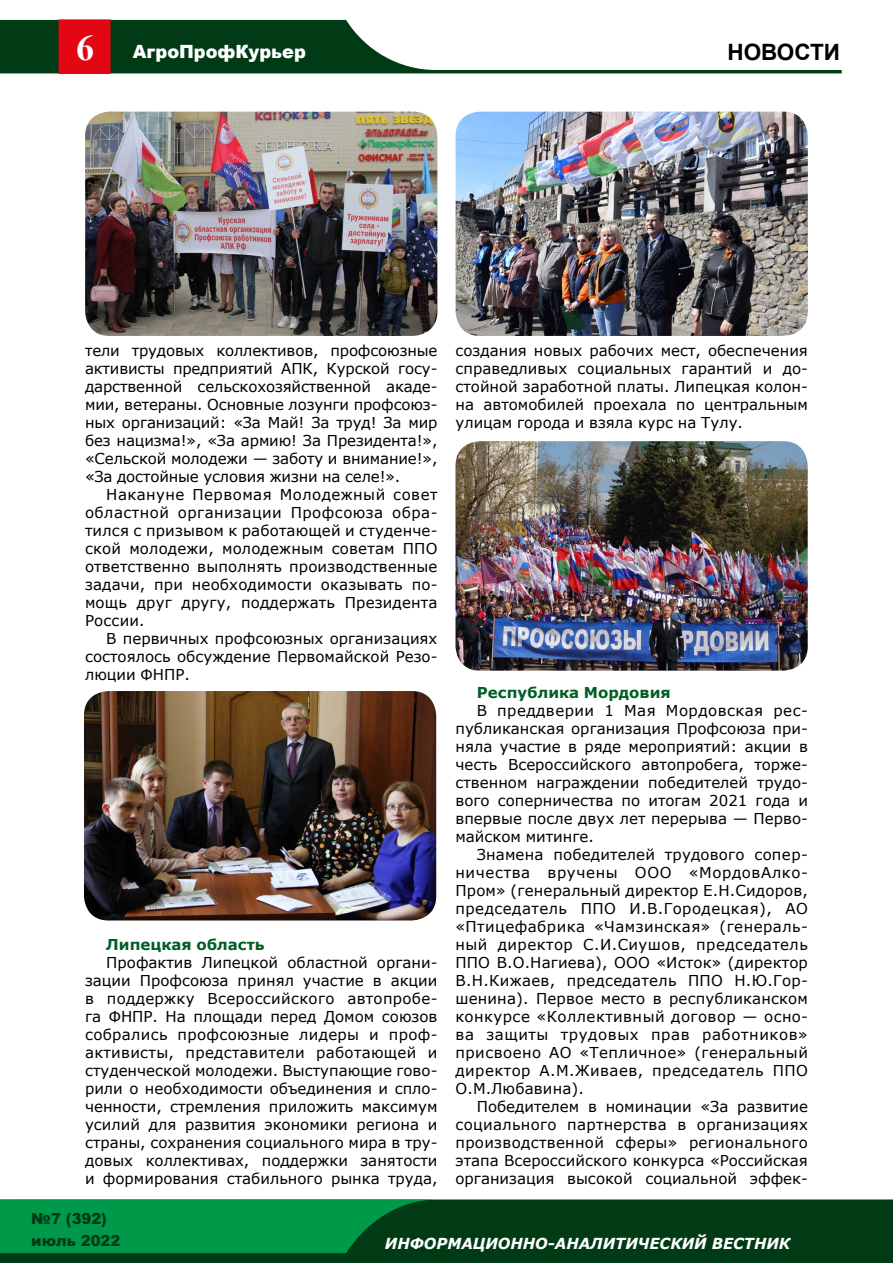
<style>
.page{position:relative;width:893px;height:1263px;background:#fff}
.page>*{position:absolute;margin:0;border:0;box-sizing:border-box;transform-origin:0 0}
.t1{font:700 36px "Times New Roman";color:#fff}
.t2{font:700 22.5px "Arial";color:#000}
.t3{font:900 18.15px "Arial";color:#fff}
.t4{font:italic 700 15.15px "Verdana";color:#fff}
.t5{font:900 15.15px/21.5px "Arial";color:#003b15}
.t6{font:15px/18px "Verdana";letter-spacing:.01em;color:#000;text-align:justify}
.t7{font:15px/18px "Verdana";letter-spacing:.03em;color:#000}
.t8{font:700 15px "Verdana";color:#005f27}
</style>
<div class="page">
<svg style="left:0;top:20px;width:842px;height:53px"></svg>
<div style="left:59px;top:20px;width:51px;height:53px;background:#e30613"></div>
<div style="left:59px;top:19px;width:51px;height:55px;border:1px solid #e30613"></div>
<div style="left:0;top:1199px;width:893px;height:64px;background:#003b15"></div>
<svg style="left:0;top:1199px;width:436px;height:54px;background:#018b42"></svg>
<img style="left:85px;top:112px;width:352px;height:224px">
<img style="left:84px;top:691px;width:352px;height:229px">
<img style="left:456px;top:112px;width:352px;height:224px">
<img style="left:455px;top:441px;width:353px;height:230px">
<h1 class="t1" style="left:76px;top:22px;width:19px">6</h1>
<h2 class="t2" style="left:727px;top:36px;width:114px">НОВОСТИ</h2>
<p class="t3" style="left:133px;top:38px;width:175px">АгроПрофКурьер</p>
<p class="t6" style="left:85px;top:341px;width:354px">тели трудовых коллективов, профсоюзные активисты предприятий АПК, Курской госу&shy;дарственной сельскохозяйственной акаде&shy;мии, ветераны. Основные лозунги профсоюз&shy;ных организаций: «За Май! За труд! За мир без нацизма!», «За армию! За Президента!», «Сельской молодежи — заботу и внимание!», «За достойные условия жизни на селе!».</p>
<p class="t6" style="left:85px;top:485px;width:354px;text-indent:21px">Накануне Первомая Молодежный совет областной организации Профсоюза обра&shy;тился с призывом к работающей и студенче&shy;ской молодежи, молодежным советам ППО ответственно выполнять производственные задачи, при необходимости оказывать по&shy;мощь друг другу, поддержать Президента России.</p>
<p class="t6" style="left:85px;top:629px;width:354px;text-indent:21px">В первичных профсоюзных организациях состоялось обсуждение Первомайской Резо&shy;люции ФНПР.</p>
<p class="t8" style="left:106px;top:934px;width:160px">Липецкая область</p>
<p class="t6" style="left:85px;top:953px;width:354px;text-indent:21px">Профактив Липецкой областной органи&shy;зации Профсоюза принял участие в акции в поддержку Всероссийского автопробе&shy;га ФНПР. На площади перед Домом союзов собрались профсоюзные лидеры и проф&shy;активисты, представители работающей и студенческой молодежи. Выступающие гово&shy;рили о необходимости объединения и спло&shy;ченности, стремления приложить максимум усилий для развития экономики региона и страны, сохранения социального мира в тру&shy;довых коллективах, поддержки занятости и формирования стабильного рынка труда,</p>
<p class="t6" style="left:455px;top:341px;width:354px">создания новых рабочих мест, обеспечения справедливых социальных гарантий и до&shy;стойной заработной платы. Липецкая колон&shy;на автомобилей проехала по центральным улицам города и взяла курс на Тулу.</p>
<p class="t8" style="left:477px;top:682px;width:195px">Республика Мордовия</p>
<p class="t6" style="left:455px;top:701px;width:354px;text-align:left;text-indent:21px">В преддверии 1 Мая Мордовская рес&shy;публиканская организация Профсоюза при&shy;няла участие в ряде мероприятий: акции в честь Всероссийского автопробега, торже&shy;ственном награждении победителей трудо&shy;вого соперничества по итогам 2021 года и впервые после двух лет перерыва — Перво&shy;майском митинге.</p>
<p class="t7" style="left:455px;top:845px;width:354px;text-indent:21px">Знамена победителей трудового сопер&shy;ничества вручены ООО «МордовАлко-Пром» (генеральный директор Е.Н.Сидоров, председатель ППО И.В.Городецкая), АО «Птицефабрика «Чамзинская» (генераль&shy;ный директор С.И.Сиушов, председатель ППО В.О.Нагиева), ООО «Исток» (директор В.Н.Кижаев, председатель ППО Н.Ю.Гор&shy;шенина). Первое место в республиканском конкурсе «Коллективный договор — осно&shy;ва защиты трудовых прав работников» присвоено АО «Тепличное» (генеральный директор А.М.Живаев, председатель ППО О.М.Любавина).</p>
<p class="t6" style="left:455px;top:1097px;width:354px;text-indent:21px">Победителем в номинации «За развитие социального партнерства в организациях производственной сферы» регионального этапа Всероссийского конкурса «Российская организация высокой социальной эффек-</p>
<p class="t5" style="left:31px;top:1208px;width:90px">№7 (392) июль 2022</p>
<p class="t4" style="left:385px;top:1233px;width:407px">ИНФОРМАЦИОННО-АНАЛИТИЧЕСКИЙ ВЕСТНИК</p>
</div>
